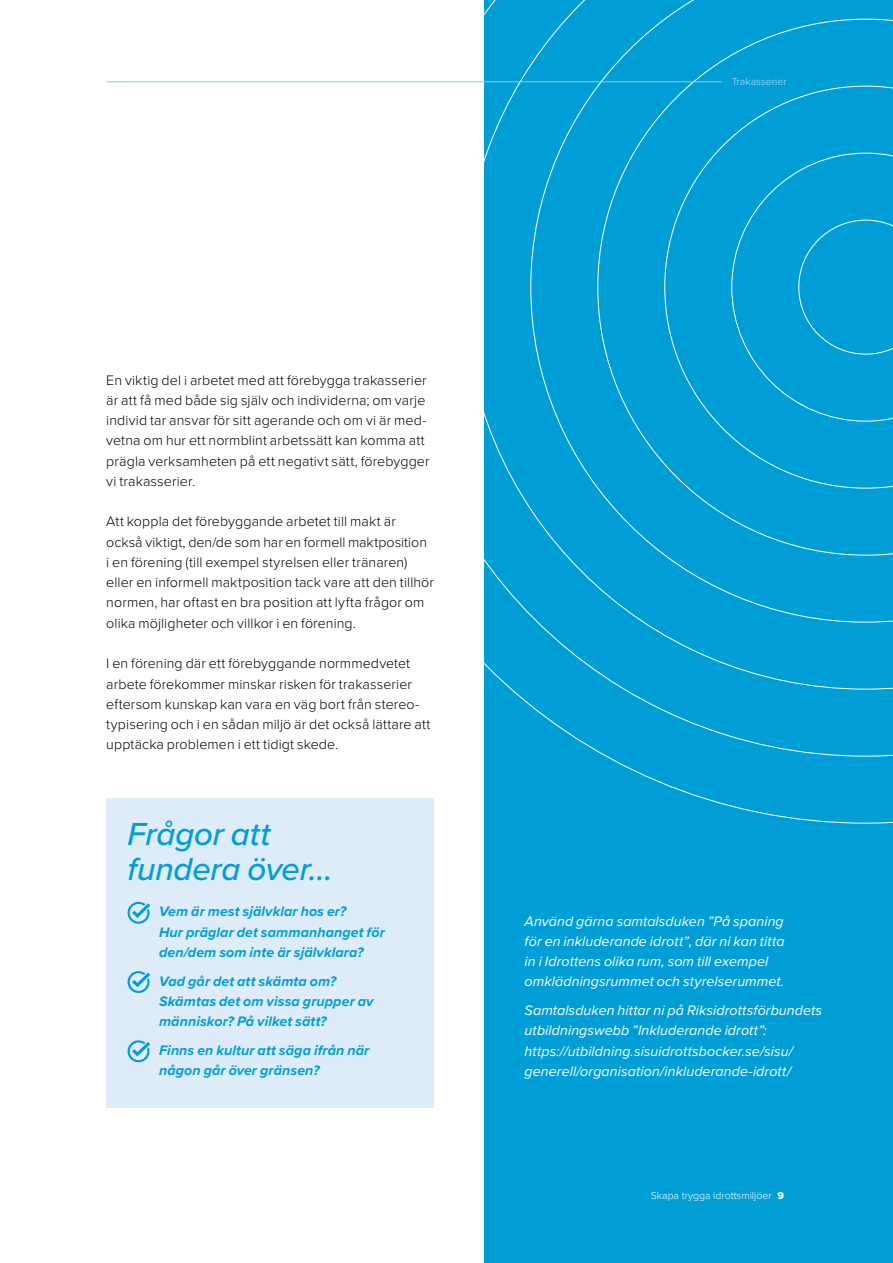
<style>
.page{position:relative;width:893px;height:1263px;background:#fff}
.page>*{position:absolute;margin:0;border:0;box-sizing:border-box;transform-origin:0 0}
.t1{font:italic 500 33px/34.5px "Proxima Nova";letter-spacing:-.005em;color:#009ed7}
.t2{font:300 14.25px/20.2px "Proxima Nova";letter-spacing:.005em;color:#000}
.t3{font:italic 14.25px/20.2px "Proxima Nova";letter-spacing:.005em;color:#fff}
.t4{font:italic 700 14.25px/20.2px "Proxima Nova";letter-spacing:.005em;color:#009ed7}
.t5{font:300 10.5px "Proxima Nova";color:#fff}
.t6{font:300 10.5px "Proxima Nova";color:#bddcf2}
.s1{font-family:"Proxima Nova Extrabld";font-weight:400}
</style>
<div class="page">
<div style="left:484px;top:0;width:409px;height:1263px;background:#009ed7"></div>
<svg style="left:329px;top:0;width:564px;height:824px"></svg>
<div style="left:106px;top:798px;width:328px;height:309px;background:#ddecf8"></div>
<svg style="left:128px;top:902px;width:22px;height:22px"></svg>
<svg style="left:128px;top:971px;width:22px;height:22px"></svg>
<svg style="left:128px;top:1040px;width:22px;height:22px"></svg>
<hr style="left:106px;top:82px;width:616px;height:1px;background:#94c8ea">
<p class="t6" style="left:732px;top:74px;width:56px">Trakasserier</p>
<p class="t2" style="left:106px;top:369px;width:325px">En viktig del i arbetet med att förebygga trakasserier är att få med både sig själv och individerna; om varje individ tar ansvar för sitt agerande och om vi är med&shy;vetna om hur ett normblint arbetssätt kan komma att prägla verksamheten på ett negativt sätt, förebygger vi trakasserier.</p>
<p class="t2" style="left:106px;top:511px;width:329px">Att koppla det förebyggande arbetet till makt är också viktigt, den/de som har en formell maktposition<br>i en förening (till exempel styrelsen eller tränaren) eller en informell maktposition tack vare att den tillhör normen, har oftast en bra position att lyfta frågor om olika möjligheter och villkor i en förening.</p>
<p class="t2" style="left:106px;top:653px;width:326px">I en förening där ett förebyggande normmedvetet arbete förekommer minskar risken för trakasserier eftersom kunskap kan vara en väg bort från stereo&shy;typisering och i en sådan miljö är det också lättare att upptäcka problemen i ett tidigt skede.</p>
<h1 class="t1" style="left:128px;top:816px;width:206px">Frågor att fundera över…</h1>
<p class="t4" style="left:159px;top:901px;width:227px">Vem är mest självklar hos er?<br>Hur präglar det sammanhanget för den/dem som inte är självklara?</p>
<p class="t4" style="left:159px;top:970px;width:216px">Vad går det att skämta om?<br>Skämtas det om vissa grupper av människor? På vilket sätt?</p>
<p class="t4" style="left:159px;top:1039px;width:212px">Finns en kultur att säga ifrån när någon går över gränsen?</p>
<p class="t3" style="left:525px;top:910px;width:261px">Använd gärna samtalsduken ”På spaning för en inkluderande idrott”, där ni kan titta in i Idrottens olika rum, som till exempel omklädningsrummet och styrelserummet.</p>
<p class="t3" style="left:525px;top:999px;width:299px">Samtalsduken hittar ni på Riksidrottsförbundets utbildningswebb ”Inkluderande idrott”: https://utbildning.sisuidrottsbocker.se/sisu/ generell/organisation/inkluderande-idrott/</p>
<p class="t5" style="left:651px;top:1188px;width:135px">Skapa trygga idrottsmiljöer <span class="s1">9</span></p>
</div>
